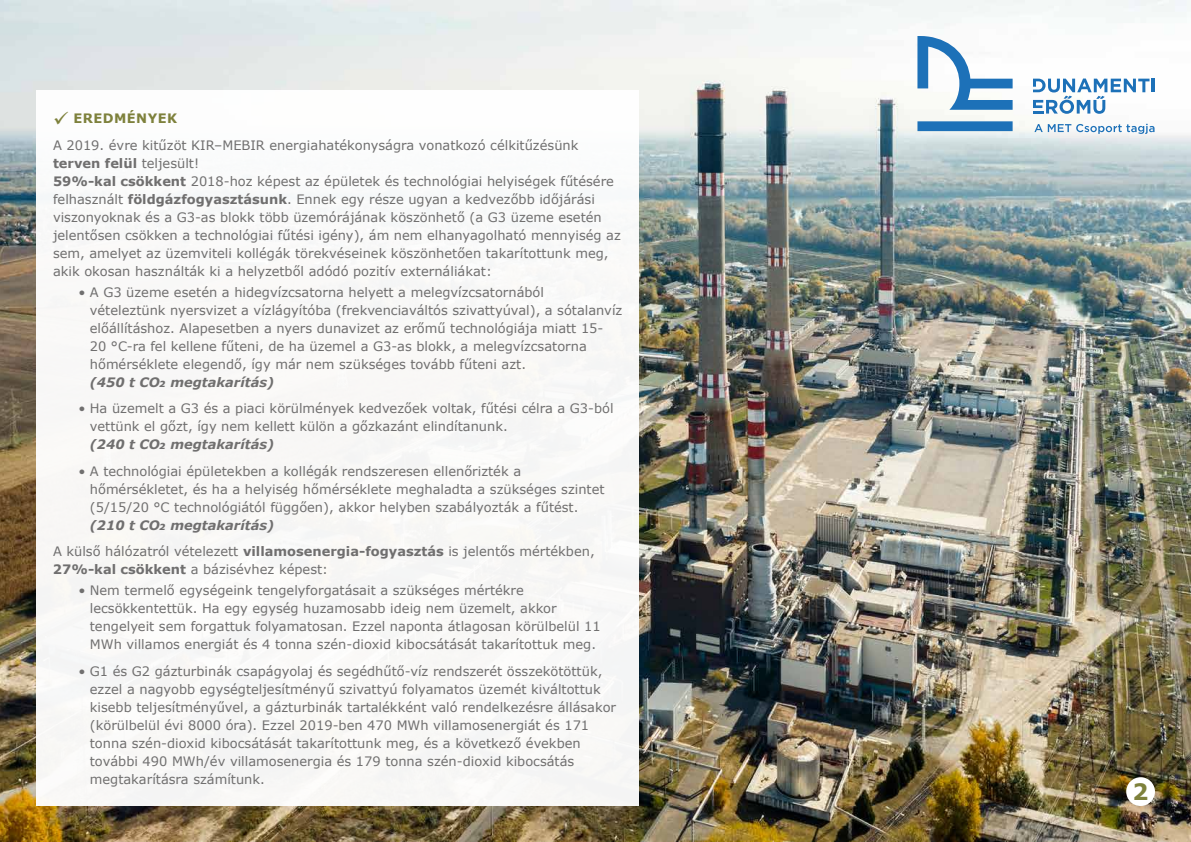
<style>
.page{position:relative;width:1191px;height:842px;background:#fff}
.page>*{position:absolute;margin:0;border:0;box-sizing:border-box;transform-origin:0 0}
.t1{font:700 22.5px "Verdana";color:#7e813c}
.t2{font:13px/18px "Verdana";color:#706f6f}
.t3{font:italic 700 13px "Verdana";color:#706f6f}
.s1{color:#7e813c}
.s2{font-weight:700;color:#7e813c}
.s3{font-weight:700}
.s4{font-weight:700;font-style:italic}
</style>
<div class="page">
<img style="left:0;top:0;width:1191px;height:842px">
<div style="left:36px;top:91px;width:602px;height:715px;background:#f9f8f7"></div>
<svg style="left:1034px;top:124px;width:120px;height:10px"></svg>
<svg style="left:917px;top:36px;width:95px;height:95px"></svg>
<svg style="left:1033px;top:79px;width:122px;height:35px"></svg>
<div style="left:1126px;top:777px;width:29px;height:29px;background:#fff;border-radius:50%"></div>
<p class="t2" style="left:53px;top:105px;width:527px;line-height:26.5px"><span class="s1">✓</span> <span class="s2">EREDMÉNYEK<br></span>A 2019. évre kitűzöt KIR–MEBIR energiahatékonyságra vonatkozó célkitűzésünk</p>
<p class="t2" style="left:53px;top:154px;width:569px"><span class="s3">terven felül</span> teljesült!<br><span class="s3">59%-kal csökkent</span> 2018-hoz képest az épületek és technológiai helyiségek fűtésére felhasznált <span class="s3">földgázfogyasztásunk</span>. Ennek egy része ugyan a kedvezőbb időjárási viszonyoknak és a G3-as blokk több üzemórájának köszönhető (a G3 üzeme esetén jelentősen csökken a technológiai fűtési igény), ám nem elhanyagolható mennyiség az sem, amelyet az üzemviteli kollégák törekvéseinek köszönhetően takarítottunk meg, akik okosan használták ki a helyzetből adódó pozitív externáliákat:</p>
<p class="t2" style="left:90px;top:283px;width:534px;text-indent:-11px">• A G3 üzeme esetén a hidegvízcsatorna helyett a melegvízcsatornából vételeztünk nyersvizet a vízlágyítóba (frekvenciaváltós szivattyúval), a sótalanvíz előállításhoz. Alapesetben a nyers dunavizet az erőmű technológiája miatt 15- 20 °C-ra fel kellene fűteni, de ha üzemel a G3-as blokk, a melegvízcsatorna hőmérséklete elegendő, így már nem szükséges tovább fűteni azt.</p>
<p class="t3" style="left:90px;top:373px;width:186px">(450 t CO2 megtakarítás)</p>
<p class="t2" style="left:90px;top:399px;width:525px;text-indent:-11px">• Ha üzemelt a G3 és a piaci körülmények kedvezőek voltak, fűtési célra a G3-ból vettünk el gőzt, így nem kellett külön a gőzkazánt elindítanunk.</p>
<p class="t3" style="left:90px;top:435px;width:186px">(240 t CO2 megtakarítás)</p>
<p class="t2" style="left:90px;top:462px;width:516px;text-indent:-11px">• A technológiai épületekben a kollégák rendszeresen ellenőrizték a hőmérsékletet, és ha a helyiség hőmérséklete meghaladta a szükséges szintet (5/15/20 °C technológiától függően), akkor helyben szabályozták a fűtést.</p>
<p class="t2" style="left:53px;top:511px;width:543px;line-height:26.5px;text-indent:37px"><span class="s4">(210 t CO2 megtakarítás)<br></span>A külső hálózatról vételezett <span class="s3">villamosenergia-fogyasztás</span> is jelentős mértékben,</p>
<p class="t2" style="left:53px;top:560px;width:277px"><span class="s3">27%-kal csökkent</span> a bázisévhez képest:</p>
<p class="t2" style="left:90px;top:581px;width:512px;text-indent:-11px">• Nem termelő egységeink tengelyforgatásait a szükséges mértékre lecsökkentettük. Ha egy egység huzamosabb ideig nem üzemelt, akkor tengelyeit sem forgattuk folyamatosan. Ezzel naponta átlagosan körülbelül 11<br>MWh villamos energiát és 4 tonna szén-dioxid kibocsátását takarítottuk meg.</p>
<p class="t2" style="left:90px;top:662px;width:528px;text-indent:-11px">• G1 és G2 gázturbinák csapágyolaj és segédhűtő-víz rendszerét összekötöttük, ezzel a nagyobb egységteljesítményű szivattyú folyamatos üzemét kiváltottuk kisebb teljesítményűvel, a gázturbinák tartalékként való rendelkezésre állásakor (körülbelül évi 8000 óra). Ezzel 2019-ben 470 MWh villamosenergiát és 171 tonna szén-dioxid kibocsátását takarítottunk meg, és a következő években további 490 MWh/év villamosenergia és 179 tonna szén-dioxid kibocsátás megtakarításra számítunk.</p>
<h1 class="t1" style="left:1132px;top:775px;width:18px">2</h1>
</div>
